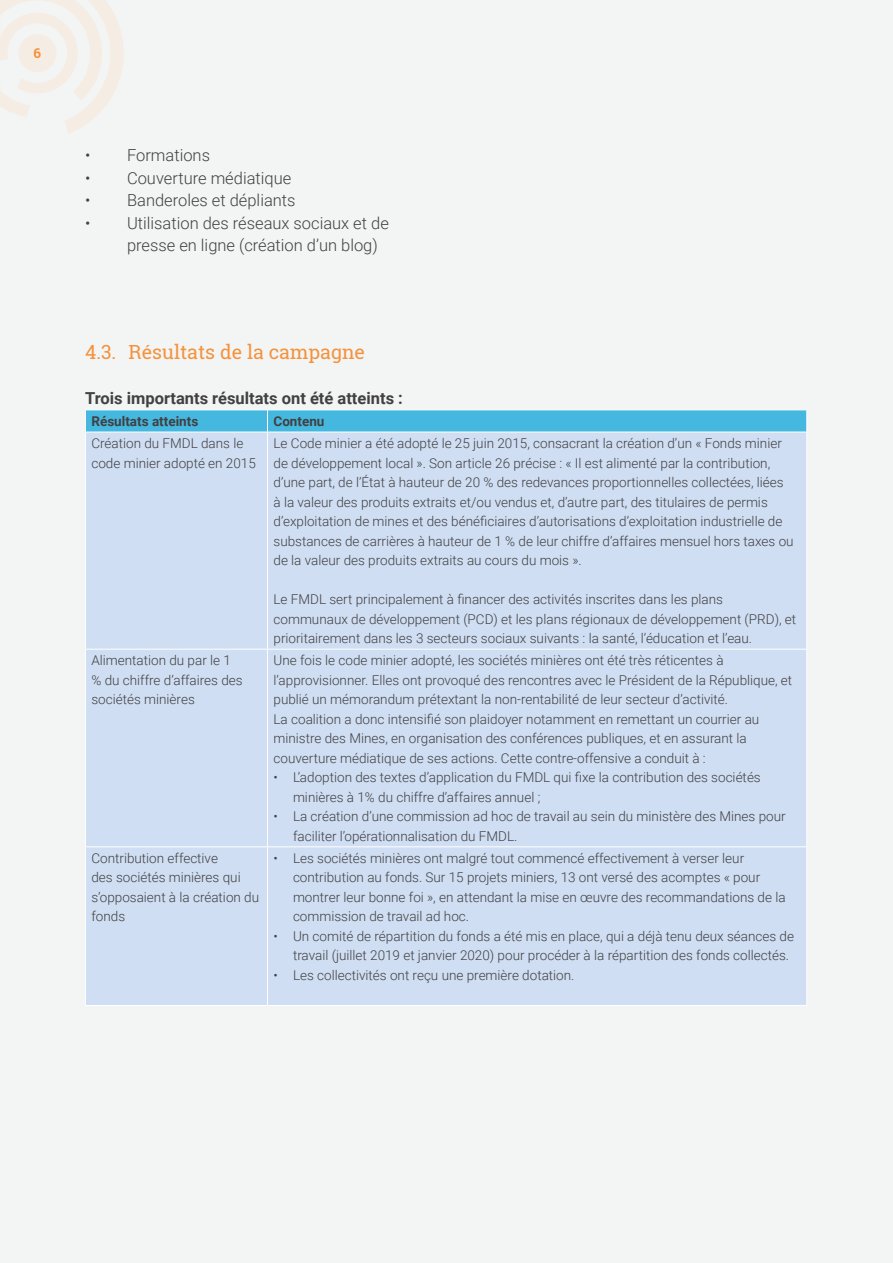
<style>
.page{position:relative;width:893px;height:1263px;background:#f3f4f4}
.page>*{position:absolute;margin:0;border:0;box-sizing:border-box;transform-origin:0 0}
.t1{font:19.5px "Roboto Slab";color:#f5923c}
.t2{font:300 16.5px/22.5px "Roboto";color:#414042}
.t3{font:700 16.5px "Roboto";color:#414042}
.t4{font:300 13.5px/19.5px "Roboto";color:#414042}
.t5{font:700 13.5px "Roboto";color:#414042}
.t6{font:700 13.5px "Roboto Slab";color:#f5923c}
</style>
<div class="page">
<svg style="left:0;top:0;width:124px;height:133px"></svg>
<div style="left:86px;top:433px;width:720px;height:572px;background:#cfdef2"></div>
<hr style="left:85px;top:409px;width:182px;height:1px;background:#fff">
<hr style="left:267px;top:409px;width:540px;height:1px;background:#fff">
<svg style="left:85px;top:410px;width:722px;height:22px;background:#4cbbe1"></svg>
<hr style="left:85px;top:432px;width:182px;height:1px;background:#fff">
<hr style="left:267px;top:432px;width:540px;height:1px;background:#fff">
<hr style="left:85px;top:432px;width:1px;height:217px;background:#fff">
<hr style="left:267px;top:432px;width:1px;height:217px;background:#fff">
<hr style="left:806px;top:432px;width:1px;height:217px;background:#fff">
<hr style="left:85px;top:649px;width:182px;height:1px;background:#fff">
<hr style="left:85px;top:649px;width:1px;height:197px;background:#fff">
<hr style="left:267px;top:649px;width:540px;height:1px;background:#fff">
<hr style="left:267px;top:649px;width:1px;height:197px;background:#fff">
<hr style="left:806px;top:649px;width:1px;height:197px;background:#fff">
<hr style="left:85px;top:846px;width:182px;height:1px;background:#fff">
<hr style="left:85px;top:847px;width:1px;height:158px;background:#fff">
<hr style="left:267px;top:846px;width:540px;height:1px;background:#fff">
<hr style="left:267px;top:847px;width:1px;height:158px;background:#fff">
<hr style="left:806px;top:847px;width:1px;height:158px;background:#fff">
<hr style="left:85px;top:1005px;width:182px;height:1px;background:#fff">
<hr style="left:267px;top:1005px;width:540px;height:1px;background:#fff">
<p class="t6" style="left:33px;top:43px;width:9px">6</p>
<p class="t2" style="left:85px;top:143px;width:126px">• Formations</p>
<p class="t2" style="left:85px;top:166px;width:208px">• Couverture médiatique</p>
<p class="t2" style="left:85px;top:188px;width:212px">• Banderoles et dépliants</p>
<p class="t2" style="left:127px;top:211px;width:263px;text-indent:-42px">• Utilisation des réseaux sociaux et de presse en ligne (création d’un blog)</p>
<h1 class="t1" style="left:85px;top:338px;width:281px">4.3. Résultats de la campagne</h1>
<p class="t3" style="left:85px;top:386px;width:319px">Trois importants résultats ont été atteints :</p>
<p class="t5" style="left:91px;top:412px;width:108px">Résultats atteints</p>
<p class="t5" style="left:274px;top:412px;width:53px">Contenu</p>
<p class="t4" style="left:91px;top:433px;width:166px">Création du FMDL dans le code minier adopté en 2015</p>
<p class="t4" style="left:274px;top:433px;width:522px">Le Code minier a été adopté le 25 juin 2015, consacrant la création d’un « Fonds minier de développement local ». Son article 26 précise : « Il est alimenté par la contribution, d’une part, de l’État à hauteur de 20 % des redevances proportionnelles collectées, liées à la valeur des produits extraits et/ou vendus et, d’autre part, des titulaires de permis d’exploitation de mines et des bénéficiaires d’autorisations d’exploitation industrielle de substances de carrières à hauteur de 1 % de leur chiffre d’affaires mensuel hors taxes ou de la valeur des produits extraits au cours du mois ».</p>
<p class="t4" style="left:274px;top:589px;width:524px">Le FMDL sert principalement à financer des activités inscrites dans les plans communaux de développement (PCD) et les plans régionaux de développement (PRD), et prioritairement dans les 3 secteurs sociaux suivants : la santé, l’éducation et l’eau.</p>
<p class="t4" style="left:91px;top:650px;width:153px">Alimentation du par le 1 % du chiffre d’affaires des sociétés minières</p>
<p class="t4" style="left:274px;top:650px;width:520px">Une fois le code minier adopté, les sociétés minières ont été très réticentes à l’approvisionner. Elles ont provoqué des rencontres avec le Président de la République, et publié un mémorandum prétextant la non-rentabilité de leur secteur d’activité.<br>La coalition a donc intensifié son plaidoyer notamment en remettant un courrier au ministre des Mines, en organisation des conférences publiques, et en assurant la couverture médiatique de ses actions. Cette contre-offensive a conduit à :</p>
<p class="t4" style="left:293px;top:767px;width:469px;text-indent:-19px">• L’adoption des textes d’application du FMDL qui fixe la contribution des sociétés minières à 1% du chiffre d’affaires annuel ;</p>
<p class="t4" style="left:293px;top:806px;width:494px;text-indent:-19px">• La création d’une commission ad hoc de travail au sein du ministère des Mines pour faciliter l’opérationnalisation du FMDL.</p>
<p class="t4" style="left:91px;top:848px;width:169px">Contribution effective<br>des sociétés minières qui s’opposaient à la création du fonds</p>
<p class="t4" style="left:293px;top:848px;width:494px;text-indent:-19px">• Les sociétés minières ont malgré tout commencé effectivement à verser leur contribution au fonds. Sur 15 projets miniers, 13 ont versé des acomptes « pour montrer leur bonne foi », en attendant la mise en œuvre des recommandations de la commission de travail ad hoc.</p>
<p class="t4" style="left:293px;top:926px;width:503px;text-indent:-19px">• Un comité de répartition du fonds a été mis en place, qui a déjà tenu deux séances de travail (juillet 2019 et janvier 2020) pour procéder à la répartition des fonds collectés.</p>
<p class="t4" style="left:274px;top:965px;width:302px">• Les collectivités ont reçu une première dotation.</p>
</div>
